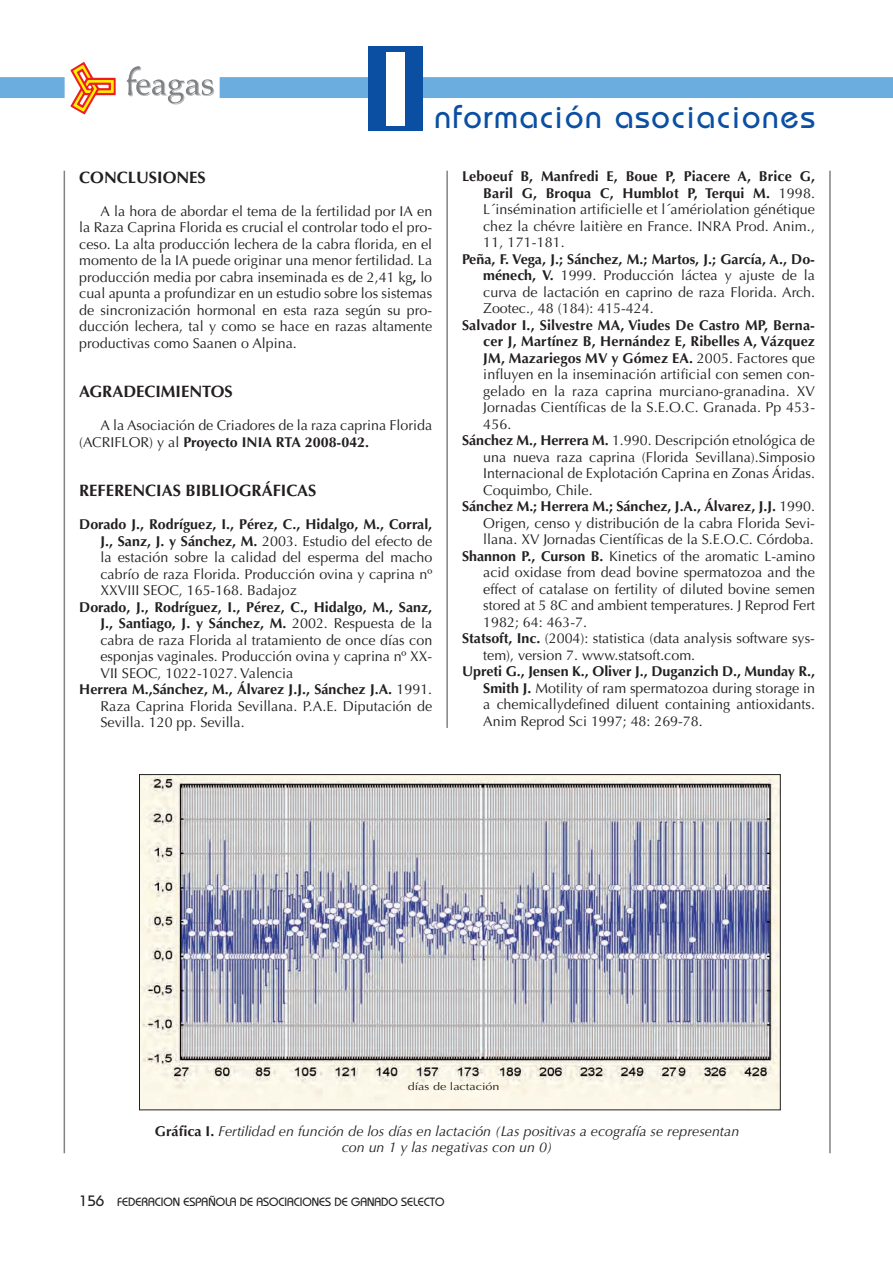
<style>
.page{position:relative;width:893px;height:1263px;background:#fff}
.page>*{position:absolute;margin:0;border:0;box-sizing:border-box;transform-origin:0 0}
.TITULAR_ASOCIACIONES{font:700 105px "Bauhaus";color:#fff}
.CAPITULO_ARRIBA{font:500 33px "Bauhaus";letter-spacing:.05em;color:#0a4fa2}
.t1{font:700 16.5px "Optima";color:#231f20}
.Texto_independiente{font:14.25px/16.5px "Optima";color:#231f20;text-align:justify}
.t2{font:italic 14.25px "Optima";color:#231f20}
.t3{font:500 12px "Bauhaus";color:#231f20}
.t4{font:10.5px "Optima";color:#231f20;scale:1.2 1}
.s1{font-weight:700}
.s2{font-weight:700;font-style:normal}
.s3{font-size:15px}
</style>
<div class="page">
<div style="left:368px;top:46px;width:54px;height:84px;background:#0a4fa2"></div>
<hr style="left:446px;top:171px;width:2px;height:557px;background:#808285">
<svg style="left:0;top:62px;width:893px;height:52px"></svg>
<hr style="left:64px;top:171px;width:1px;height:982px;background:#808285">
<hr style="left:829px;top:171px;width:1px;height:982px;background:#808285">
<img style="left:141px;top:776px;width:637px;height:332px">
<p class="TITULAR_ASOCIACIONES" style="left:381px;top:24px;width:31px">I</p>
<p class="CAPITULO_ARRIBA" style="left:434px;top:97px;width:382px">nformación asociaciones</p>
<p class="t1" style="left:79px;top:167px;width:128px">CONCLUSIONES</p>
<p class="Texto_independiente" style="left:79px;top:203px;width:354px;text-indent:21px">A la hora de abordar el tema de la fertilidad por IA en la Raza Caprina Florida es crucial el controlar todo el pro&shy;ceso. La alta producción lechera de la cabra florida, en el momento de la IA puede originar una menor fertilidad. La producción media por cabra inseminada es de 2,41 kg<span class="s1">,</span> lo cual apunta a profundizar en un estudio sobre los sistemas de sincronización hormonal en esta raza según su pro&shy;ducción lechera, tal y como se hace en razas altamente productivas como Saanen o Alpina.</p>
<p class="t1" style="left:79px;top:382px;width:155px">AGRADECIMIENTOS</p>
<p class="Texto_independiente" style="left:79px;top:417px;width:354px;text-indent:21px">A la Asociación de Criadores de la raza caprina Florida (ACRIFLOR) y al <span class="s1">Proyecto INIA RTA 2008-042.</span></p>
<p class="t1" style="left:79px;top:481px;width:239px">REFERENCIAS BIBLIOGRÁFICAS</p>
<p class="Texto_independiente" style="left:100px;top:516px;width:333px;text-indent:-21px"><span class="s1">Dorado J., Rodríguez, I., Pérez, C., Hidalgo, M., Corral, J., Sanz, J. y Sánchez, M.</span> 2003. Estudio del efecto de la estación sobre la calidad del esperma del macho cabrío de raza Florida. Producción ovina y caprina nº XXVIII SEOC, 165-168. Badajoz</p>
<p class="Texto_independiente" style="left:100px;top:599px;width:333px;text-indent:-21px"><span class="s1">Dorado, J., Rodríguez, I., Pérez, C., Hidalgo, M., Sanz, J., Santiago, J. y Sánchez, M.</span> 2002. Respuesta de la cabra de raza Florida al tratamiento de once días con esponjas vaginales. Producción ovina y caprina nº XX-VII SEOC, 1022-1027. Valencia</p>
<p class="Texto_independiente" style="left:100px;top:681px;width:333px;text-indent:-21px"><span class="s1">Herrera M.,Sánchez, M., Álvarez J.J., Sánchez J.A.</span> 1991.<br>Raza Caprina Florida Sevillana. P.A.E. Diputación de Sevilla. 120 pp. Sevilla.</p>
<p class="Texto_independiente" style="left:483px;top:168px;width:333px;text-indent:-21px"><span class="s1">Leboeuf B, Manfredi E, Boue P, Piacere A, Brice G, Baril G, Broqua C, Humblot P, Terqui M.</span> 1998.<br>L´insémination artificielle et l´amériolation génétique chez la chévre laitière en France. INRA Prod. Anim., 11, 171-181.</p>
<p class="Texto_independiente" style="left:483px;top:251px;width:333px;text-indent:-21px"><span class="s1">Peña, F. Vega, J.; Sánchez, M.; Martos, J.; García, A., Do&shy;ménech, V.</span> 1999. Producción láctea y ajuste de la curva de lactación en caprino de raza Florida. Arch.<br>Zootec., 48 (184): 415-424.</p>
<p class="Texto_independiente" style="left:483px;top:317px;width:333px;text-indent:-21px"><span class="s1">Salvador I., Silvestre MA, Viudes De Castro MP, Berna&shy;cer J, Martínez B, Hernández E, Ribelles A, Vázquez JM, Mazariegos MV y Gómez EA.</span> 2005. Factores que influyen en la inseminación artificial con semen con&shy;gelado en la raza caprina murciano-granadina. XV Jornadas Científicas de la S.E.O.C. Granada. Pp 453- 456.</p>
<p class="Texto_independiente" style="left:483px;top:432px;width:333px;text-indent:-21px"><span class="s1">Sánchez M., Herrera M.</span> 1.990. Descripción etnológica de una nueva raza caprina (Florida Sevillana).Simposio Internacional de Explotación Caprina en Zonas Áridas.<br>Coquimbo, Chile.</p>
<p class="Texto_independiente" style="left:483px;top:498px;width:333px;text-indent:-21px"><span class="s1">Sánchez M.; Herrera M.; Sánchez, J.A., Álvarez, J.J.</span> 1990.<br>Origen, censo y distribución de la cabra Florida Sevi&shy;llana. XV Jornadas Científicas de la S.E.O.C. Córdoba.</p>
<p class="Texto_independiente" style="left:483px;top:548px;width:333px;text-indent:-21px"><span class="s1">Shannon P., Curson B.</span> Kinetics of the aromatic L-amino acid oxidase from dead bovine spermatozoa and the effect of catalase on fertility of diluted bovine semen stored at 5 8C and ambient temperatures. J Reprod Fert 1982; 64: 463-7.</p>
<p class="Texto_independiente" style="left:483px;top:630px;width:333px;text-indent:-21px"><span class="s1">Statsoft, Inc.</span> (2004): statistica (data analysis software sys&shy;tem), version 7. www.statsoft.com.</p>
<p class="Texto_independiente" style="left:483px;top:663px;width:333px;text-indent:-21px"><span class="s1">Upreti G., Jensen K., Oliver J., Duganzich D., Munday R., Smith J.</span> Motility of ram spermatozoa during storage in a chemicallydefined diluent containing antioxidants.<br>Anim Reprod Sci 1997; 48: 269-78.</p>
<p class="t4" style="left:408px;top:1080px;width:78px">días de lactación</p>
<p class="t2" style="left:155px;top:1122px;width:586px"><span class="s2">Gráfica I.</span> Fertilidad en función de los días en lactación (Las positivas a ecografía se representan</p>
<p class="t2" style="left:342px;top:1139px;width:212px">con un 1 y las negativas con un 0)</p>
<p class="t3" style="left:79px;top:1194px;width:367px"><span class="s3">156</span> FEDERACION ESPAÑOLA DE ASOCIACIONES DE GANADO SELECTO</p>
</div>
